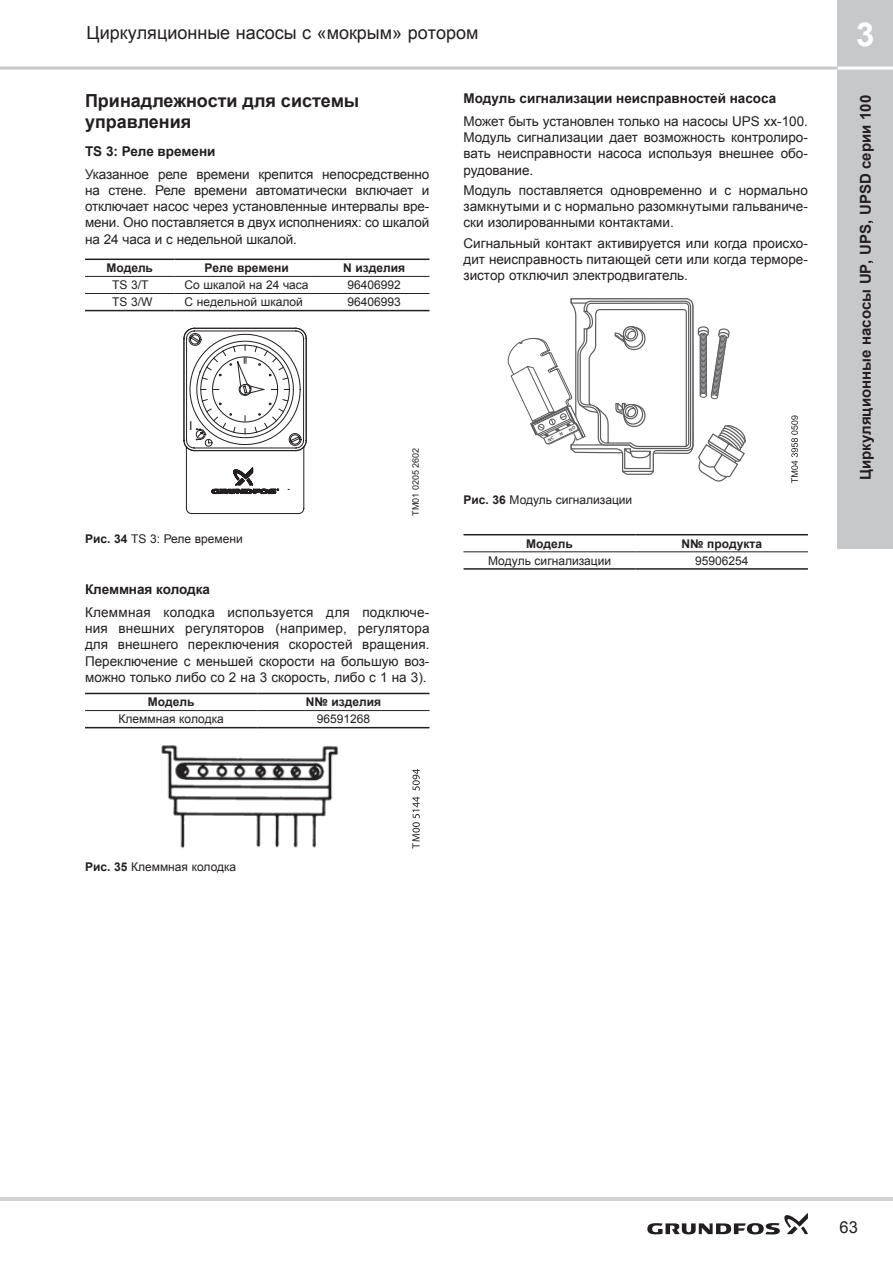
<style>
.page{position:relative;width:893px;height:1263px;background:#fff}
.page>*{position:absolute;margin:0;border:0;box-sizing:border-box;transform-origin:0 0}
.t1{font:700 33px "Arial";color:#fff}
.t2{font:18px "Arial";color:#231f20}
.t3{font:700 18px/21.6px "Arial";color:#231f20}
.t4{font:16.5px "Arial";color:#231f20}
.t5{font:700 15px "Arial";color:#231f20}
.t6{font:13.5px/16.2px "Arial";color:#231f20;text-align:justify}
.t7{font:700 13.5px "Arial";color:#231f20}
.t8{font:12.3px "Helvetica";color:#231f20}
.t9{font:12px "Arial";color:#231f20}
.t10{font:700 12px "Arial";color:#231f20}
.t11{font:9px "Arial";color:#231f20}
.s1{font-weight:700}
</style>
<div class="page">
<div style="left:838px;top:0;width:55px;height:549px;background:#c7c8ca"></div>
<hr style="left:0;top:67px;width:893px;height:3px;background:#fff">
<hr style="left:0;top:67px;width:838px;height:3px;background:#c7c8ca">
<svg style="left:647px;top:1213px;width:161px;height:21px"></svg>
<hr style="left:0;top:1198px;width:893px;height:3px;background:#d1d2d4">
<svg style="left:183px;top:327px;width:124px;height:187px"></svg>
<hr style="left:85px;top:276px;width:89px;height:1px;background:#231f20">
<hr style="left:174px;top:276px;width:145px;height:1px;background:#231f20">
<hr style="left:319px;top:276px;width:110px;height:1px;background:#231f20">
<hr style="left:85px;top:293px;width:89px;height:1px;background:#231f20">
<hr style="left:174px;top:293px;width:145px;height:1px;background:#231f20">
<hr style="left:319px;top:293px;width:110px;height:1px;background:#231f20">
<hr style="left:85px;top:259px;width:89px;height:1px;background:#231f20">
<hr style="left:174px;top:259px;width:145px;height:1px;background:#231f20">
<hr style="left:319px;top:259px;width:110px;height:1px;background:#231f20">
<hr style="left:85px;top:310px;width:89px;height:1px;background:#231f20">
<hr style="left:174px;top:310px;width:145px;height:1px;background:#231f20">
<hr style="left:319px;top:310px;width:110px;height:1px;background:#231f20">
<svg style="left:412px;top:797px;width:8px;height:51px"></svg>
<svg style="left:412px;top:769px;width:8px;height:22px"></svg>
<img style="left:161px;top:745px;width:178px;height:104px">
<hr style="left:85px;top:710px;width:172px;height:1px;background:#231f20">
<hr style="left:257px;top:710px;width:172px;height:1px;background:#231f20">
<hr style="left:85px;top:693px;width:172px;height:1px;background:#231f20">
<hr style="left:257px;top:693px;width:172px;height:1px;background:#231f20">
<hr style="left:85px;top:727px;width:172px;height:1px;background:#231f20">
<hr style="left:257px;top:727px;width:172px;height:1px;background:#231f20">
<svg style="left:791px;top:415px;width:7px;height:68px"></svg>
<hr style="left:463px;top:551px;width:173px;height:1px;background:#231f20">
<hr style="left:636px;top:551px;width:172px;height:1px;background:#231f20">
<hr style="left:463px;top:534px;width:173px;height:1px;background:#231f20">
<hr style="left:636px;top:534px;width:172px;height:1px;background:#231f20">
<hr style="left:463px;top:568px;width:173px;height:2px;background:#231f20">
<hr style="left:636px;top:568px;width:172px;height:2px;background:#231f20">
<svg style="left:507px;top:298px;width:239px;height:184px"></svg>
<h2 class="t2" style="left:87px;top:20px;width:393px">Циркуляционные насосы с «мокрым» ротором</h2>
<h2 class="t3" style="left:85px;top:90px;width:276px">Принадлежности для системы управления</h2>
<p class="t7" style="left:85px;top:142px;width:132px">TS 3: Реле времени</p>
<p class="t6" style="left:85px;top:166px;width:346px">Указанное реле времени крепится непосредственно на стене. Реле времени автоматически включает и отключает насос через установленные интервалы вре&shy;мени. Оно поставляется в двух исполнениях: со шкалой на 24 часа и с недельной шкалой.</p>
<p class="t10" style="left:106px;top:260px;width:48px">Модель</p>
<p class="t10" style="left:205px;top:260px;width:86px">Реле времени</p>
<p class="t10" style="left:343px;top:260px;width:63px">N изделия</p>
<p class="t9" style="left:112px;top:277px;width:38px">TS 3/T</p>
<p class="t9" style="left:185px;top:277px;width:126px">Со шкалой на 24 часа</p>
<p class="t9" style="left:347px;top:277px;width:55px">96406992</p>
<p class="t9" style="left:112px;top:294px;width:42px">TS 3/W</p>
<p class="t9" style="left:185px;top:294px;width:120px">С недельной шкалой</p>
<p class="t9" style="left:347px;top:294px;width:55px">96406993</p>
<p class="t7" style="left:463px;top:90px;width:314px">Модуль сигнализации неисправностей насоса</p>
<p class="t6" style="left:463px;top:113px;width:346px">Может быть установлен только на насосы UPS xx-100.<br>Модуль сигнализации дает возможность контролиро&shy;вать неисправности насоса используя внешнее обо&shy;рудование.</p>
<p class="t6" style="left:463px;top:182px;width:346px">Модуль поставляется одновременно и с нормально замкнутыми и с нормально разомкнутыми гальваниче&shy;ски изолированными контактами.</p>
<p class="t6" style="left:463px;top:235px;width:346px">Сигнальный контакт активируется или когда происхо&shy;дит неисправность питающей сети или когда терморе&shy;зистор отключил электродвигатель.</p>
<p class="t8" style="left:189px;top:418px;width:5px">I</p>
<p class="t9" style="left:85px;top:531px;width:159px"><span class="s1">Рис. 34</span> TS 3: Реле времени</p>
<p class="t11" style="left:410px;top:516px;width:70px;rotate:-90deg">TM01 0205 2602</p>
<p class="t7" style="left:85px;top:581px;width:127px">Клеммная колодка</p>
<p class="t6" style="left:85px;top:604px;width:346px">Клеммная колодка используется для подключе&shy;ния внешних регуляторов (например, регулятора для внешнего переключения скоростей вращения.<br>Переключение с меньшей скорости на большую воз&shy;можно только либо со 2 на 3 скорость, либо с 1 на 3).</p>
<p class="t10" style="left:148px;top:694px;width:48px">Модель</p>
<p class="t10" style="left:306px;top:694px;width:77px">N№ изделия</p>
<p class="t9" style="left:119px;top:711px;width:107px">Клеммная колодка</p>
<p class="t9" style="left:317px;top:711px;width:55px">96591268</p>
<p class="t9" style="left:463px;top:492px;width:170px"><span class="s1">Рис. 36</span> Модуль сигнализации</p>
<p class="t10" style="left:526px;top:535px;width:48px">Модель</p>
<p class="t10" style="left:682px;top:535px;width:82px">N№ продукта</p>
<p class="t9" style="left:488px;top:553px;width:125px">Модуль сигнализации</p>
<p class="t9" style="left:695px;top:553px;width:55px">95906254</p>
<h1 class="t1" style="left:856px;top:12px;width:20px">3</h1>
<p class="t5" style="left:855px;top:480px;width:386px;rotate:-90deg">Циркуляционные насосы UP, UPS, UPSD серии 100</p>
<p class="t9" style="left:85px;top:859px;width:153px"><span class="s1">Рис. 35</span> Клеммная колодка</p>
<p class="t4" style="left:839px;top:1216px;width:20px">63</p>
</div>
